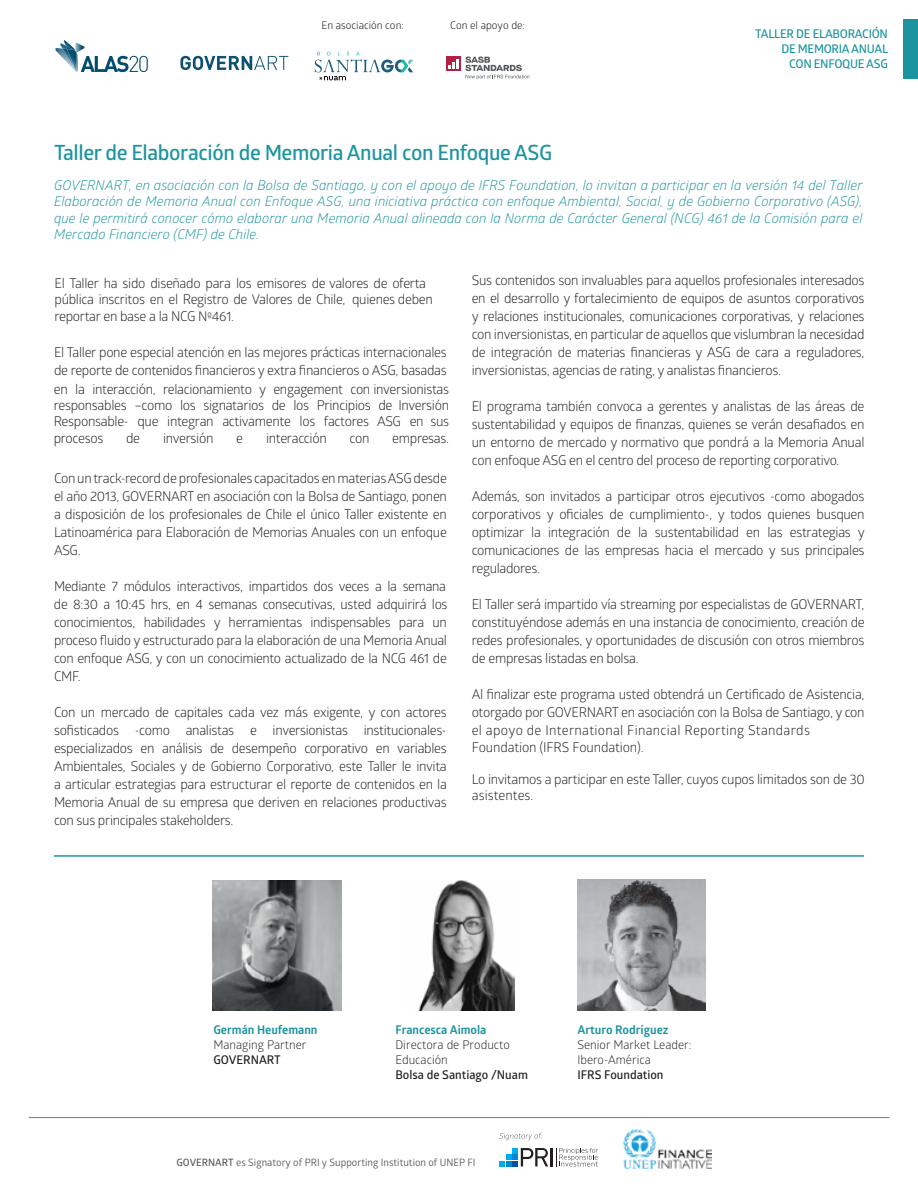
<style>
.page{position:relative;width:918px;height:1188px;background:#fff}
.page>*{position:absolute;margin:0;border:0;box-sizing:border-box;transform-origin:0 0}
.t1{font:600 21px "Glober";letter-spacing:-.02em;color:#1c949f}
.t2{font:13.5px/18px "Glober";letter-spacing:-.025em;color:#231f20;text-align:justify}
.t3{font:italic 13.5px/16.2px "Glober";color:#1c949f;text-align:justify}
.t4{font:12px/14.4px "Glober";color:#231f20}
.t5{font:600 12px/15px "Glober";letter-spacing:-.025em;color:#1c949f;text-align:right}
.t6{font:700 12px "Glober";color:#1c949f}
.t7{font:600 12px "Glober";color:#231f20}
.t8{font:10.5px "Glober";color:#0c0806}
.t9{font:10.2px "Glober";color:#57585a}
.s1{font-weight:600}
</style>
<div class="page">
<hr style="left:29px;top:1117px;width:860px;height:1px;background:#808285">
<svg style="left:499px;top:1148px;width:99px;height:19px"></svg>
<svg style="left:499px;top:1133px;width:43px;height:7px"></svg>
<img style="left:623px;top:1129px;width:88px;height:39px">
<hr style="left:54px;top:855px;width:810px;height:2px;background:#1c949f">
<div style="left:903px;top:19px;width:15px;height:60px;background:#1c949f"></div>
<img style="left:418px;top:881px;width:97px;height:129px">
<img style="left:577px;top:879px;width:129px;height:132px">
<img style="left:212px;top:881px;width:130px;height:129px">
<img style="left:55px;top:48px;width:5px;height:7px">
<svg style="left:60px;top:40px;width:88px;height:32px"></svg>
<svg style="left:446px;top:57px;width:15px;height:14px"></svg>
<svg style="left:449px;top:59px;width:9px;height:10px"></svg>
<svg style="left:465px;top:57px;width:64px;height:22px"></svg>
<svg style="left:315px;top:52px;width:98px;height:28px"></svg>
<svg style="left:180px;top:56px;width:108px;height:14px"></svg>
<p class="t8" style="left:322px;top:18px;width:84px">En asociación con:</p>
<p class="t8" style="left:450px;top:18px;width:76px">Con el apoyo de:</p>
<p class="t5" style="left:755px;top:26px;width:135px">TALLER DE ELABORACIÓN<br>DE MEMORIA ANUAL<br>CON ENFOQUE ASG</p>
<h1 class="t1" style="left:54px;top:138px;width:500px">Taller de Elaboración de Memoria Anual con Enfoque ASG</h1>
<p class="t3" style="left:54px;top:177px;width:810px">GOVERNART, en asociación con la Bolsa de Santiago, y con el apoyo de IFRS Foundation, lo invitan a participar en la versión 14 del Taller Elaboración de Memoria Anual con Enfoque ASG, una iniciativa práctica con enfoque Ambiental, Social, y de Gobierno Corporativo (ASG), que le permitirá conocer cómo elaborar una Memoria Anual alineada con la Norma de Carácter General (NCG) 461 de la Comisión para el Mercado Financiero (CMF) de Chile.</p>
<p class="t2" style="left:55px;top:275px;width:380px;line-height:16.2px;text-align:left">El Taller ha sido diseñado para los emisores de valores de oferta pública inscritos en el Registro de Valores de Chile, quienes deben reportar en base a la NCG Nº461.</p>
<p class="t2" style="left:54px;top:343px;width:394px">El Taller pone especial atención en las mejores prácticas internacionales de reporte de contenidos financieros y extra financieros o ASG, basadas</p>
<p class="t2" style="left:54px;top:380px;width:397px;line-height:16.2px">en la interacción, relacionamiento y engagement con inversionistas responsables –como los signatarios de los Principios de Inversión Responsable- que integran activamente los factores ASG en sus procesos</p>
<p class="t2" style="left:126px;top:428px;width:16px">de</p>
<p class="t2" style="left:163px;top:428px;width:52px">inversión</p>
<p class="t2" style="left:236px;top:428px;width:8px">e</p>
<p class="t2" style="left:266px;top:428px;width:62px">interacción</p>
<p class="t2" style="left:350px;top:428px;width:21px">con</p>
<p class="t2" style="left:392px;top:428px;width:58px">empresas.</p>
<p class="t2" style="left:54px;top:469px;width:394px">Con untrack-record de profesionales capacitados en materiasASG desde el año 2013, GOVERNART en asociación con la Bolsa de Santiago, ponen a disposición de los profesionales de Chile el único Taller existente en Latinoamérica para Elaboración de Memorias Anuales con un enfoque ASG.</p>
<p class="t2" style="left:54px;top:577px;width:395px">Mediante 7 módulos interactivos, impartidos dos veces a la semana de 8:30 a 10:45 hrs, en 4 semanas consecutivas, usted adquirirá los conocimientos, habilidades y herramientas indispensables para un proceso fluido y estructurado para la elaboración de una Memoria Anual con enfoque ASG, y con un conocimiento actualizado de la NCG 461 de CMF.</p>
<p class="t2" style="left:54px;top:703px;width:394px">Con un mercado de capitales cada vez más exigente, y con actores sofisticados -como analistas e inversionistas institucionales&shy;especializados en análisis de desempeño corporativo en variables Ambientales, Sociales y de Gobierno Corporativo, este Taller le invita a articular estrategias para estructurar el reporte de contenidos en la Memoria Anual de su empresa que deriven en relaciones productivas con sus principales stakeholders.</p>
<p class="t2" style="left:472px;top:271px;width:394px">Sus contenidos son invaluables para aquellos profesionales interesados en el desarrollo y fortalecimiento de equipos de asuntos corporativos y relaciones institucionales, comunicaciones corporativas, y relaciones con inversionistas, en particular de aquellos que vislumbran la necesidad de integración de materias financieras y ASG de cara a reguladores, inversionistas, agencias de rating, y analistas financieros.</p>
<p class="t2" style="left:472px;top:397px;width:394px">El programa también convoca a gerentes y analistas de las áreas de sustentabilidad y equipos de finanzas, quienes se verán desafiados en un entorno de mercado y normativo que pondrá a la Memoria Anual con enfoque ASG en el centro del proceso de reporting corporativo.</p>
<p class="t2" style="left:472px;top:487px;width:395px">Además, son invitados a participar otros ejecutivos -como abogados corporativos y oficiales de cumplimiento-, y todos quienes busquen optimizar la integración de la sustentabilidad en las estrategias y comunicaciones de las empresas hacia el mercado y sus principales reguladores.</p>
<p class="t2" style="left:472px;top:595px;width:394px">El Taller será impartido vía streaming por especialistas de GOVERNART, constituyéndose además en una instancia de conocimiento, creación de redes profesionales, y oportunidades de discusión con otros miembros de empresas listadas en bolsa.</p>
<p class="t2" style="left:472px;top:685px;width:394px">Al finalizar este programa usted obtendrá un Certificado de Asistencia, otorgado por GOVERNART en asociación con la Bolsa de Santiago, y con el apoyo de International Financial Reporting Standards</p>
<p class="t2" style="left:472px;top:737px;width:173px">Foundation (IFRS Foundation).</p>
<p class="t2" style="left:472px;top:770px;width:394px;line-height:16.2px">Lo invitamos a participar en este Taller, cuyos cupos limitados son de 30 asistentes.</p>
<p class="t6" style="left:213px;top:1022px;width:106px">Germán Heufemann</p>
<p class="t4" style="left:213px;top:1037px;width:95px">Managing Partner</p>
<p class="t7" style="left:213px;top:1052px;width:69px">GOVERNART</p>
<p class="t6" style="left:395px;top:1022px;width:93px">Francesca Aimola</p>
<p class="t4" style="left:395px;top:1037px;width:116px">Directora de Producto<br>Educación</p>
<p class="t7" style="left:395px;top:1067px;width:134px">Bolsa de Santiago /Nuam</p>
<p class="t9" style="left:176px;top:1155px;width:301px"><span class="s1">GOVERNART</span> es Signatory of PRI y Supporting Institution of UNEP FI</p>
<p class="t6" style="left:577px;top:1022px;width:93px">Arturo Rodríguez</p>
<p class="t4" style="left:577px;top:1037px;width:116px;line-height:15px">Senior Market Leader:<br>Ibero-América</p>
<p class="t7" style="left:577px;top:1067px;width:88px">IFRS Foundation</p>
</div>
